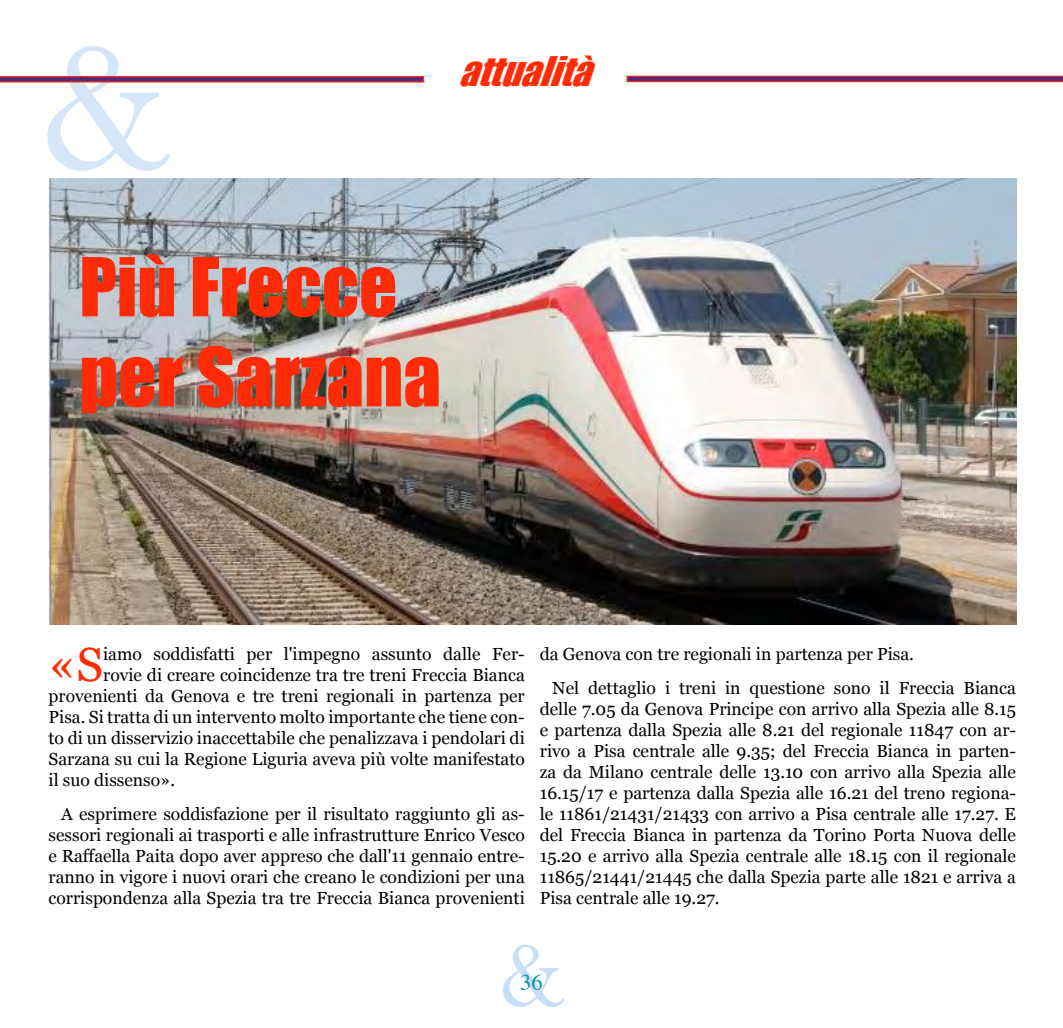
<style>
.page{position:relative;width:1063px;height:1028px;background:#fff}
.page>*{position:absolute;margin:0;border:0;box-sizing:border-box;transform-origin:0 0}
.t1{font:187.5px "Baskerville";color:#006fd7}
.t2{font:93.75px "Baskerville";color:#006fd7}
.t3{font:75px/90px "Impact";color:#ff2b06}
.t4{font:47.75px "Georgia";color:#ff2b06}
.t5{font:italic 37.5px "Impact";color:#ff2b06}
.t6{font:22.5px "Times";color:#0096a4}
.t7{font:17.5px/21px "Georgia";color:#000;text-align:justify}
</style>
<div class="page">
<svg style="left:626px;top:76px;width:437px;height:6px;background:#862b5a"></svg>
<svg style="left:0;top:76px;width:424px;height:6px;background:#862b5a"></svg>
<img style="left:49px;top:179px;width:967px;height:445px">
<h1 class="t1" style="left:39px;top:-4px;width:132px">&amp;</h1>
<h3 class="t5" style="left:459px;top:42px;width:152px">attualità</h3>
<h3 class="t3" style="left:79px;top:240px;width:363px">Più Frecce per Sarzana</h3>
<h3 class="t4" style="left:49px;top:629px;width:56px">«S</h3>
<p class="t7" style="left:103px;top:643px;width:423px">iamo soddisfatti per l'impegno assunto dalle Fer-</p>
<p class="t7" style="left:103px;top:664px;width:423px">rovie di creare coincidenze tra tre treni Freccia Bianca</p>
<p class="t7" style="left:49px;top:685px;width:478px">provenienti da Genova e tre treni regionali in partenza per</p>
<p class="t7" style="left:49px;top:706px;width:478px">Pisa. Si tratta di un intervento molto importante che tiene con-</p>
<p class="t7" style="left:49px;top:727px;width:478px">to di un disservizio inaccettabile che penalizzava i pendolari di</p>
<p class="t7" style="left:49px;top:748px;width:478px">Sarzana su cui la Regione Liguria aveva più volte manifestato</p>
<p class="t7" style="left:49px;top:769px;width:128px">il suo dissenso».</p>
<p class="t7" style="left:49px;top:802px;width:478px;text-indent:12px">A esprimere soddisfazione per il risultato raggiunto gli as&shy;sessori regionali ai trasporti e alle infrastrutture Enrico Vesco e Raffaella Paita dopo aver appreso che dall'11 gennaio entre&shy;ranno in vigore i nuovi orari che creano le condizioni per una corrispondenza alla Spezia tra tre Freccia Bianca provenienti</p>
<p class="t7" style="left:552px;top:636px;width:465px;line-height:33.5px;text-indent:-12px">da Genova con tre regionali in partenza per Pisa.<br>Nel dettaglio i treni in questione sono il Freccia Bianca</p>
<p class="t7" style="left:540px;top:697px;width:478px">delle 7.05 da Genova Principe con arrivo alla Spezia alle 8.15 e partenza dalla Spezia alle 8.21 del regionale 11847 con ar&shy;rivo a Pisa centrale alle 9.35; del Freccia Bianca in parten&shy;za da Milano centrale delle 13.10 con arrivo alla Spezia alle 16.15/17 e partenza dalla Spezia alle 16.21 del treno regiona&shy;le 11861/21431/21433 con arrivo a Pisa centrale alle 17.27. E del Freccia Bianca in partenza da Torino Porta Nuova delle 15.20 e arrivo alla Spezia centrale alle 18.15 con il regionale 11865/21441/21445 che dalla Spezia parte alle 1821 e arriva a Pisa centrale alle 19.27.</p>
<h2 class="t2" style="left:499px;top:920px;width:67px">&amp;</h2>
<p class="t6" style="left:520px;top:961px;width:24px">36</p>
</div>
